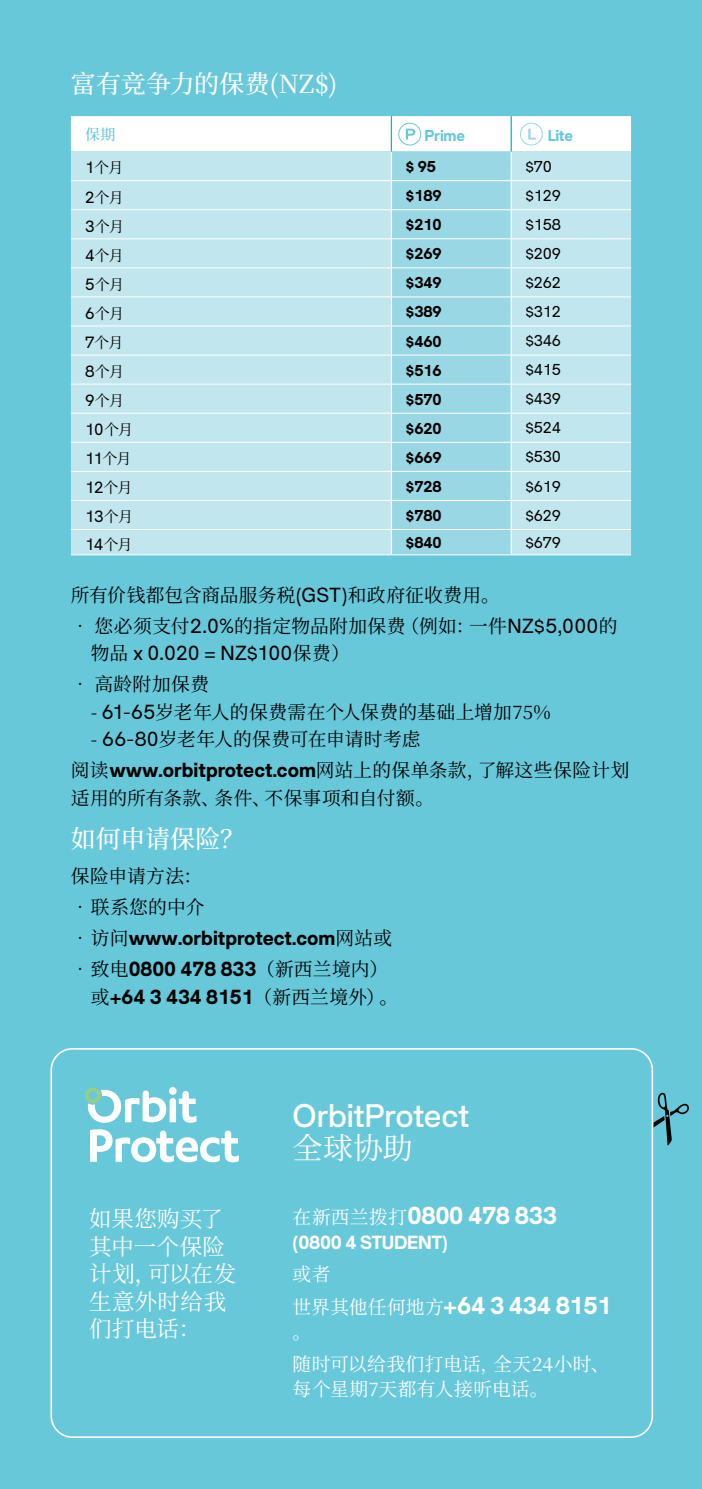
<style>
.page{position:relative;width:702px;height:1489px;background:#fff}
.page>*{position:absolute;margin:0;border:0;box-sizing:border-box;transform-origin:0 0}
.t1{font:500 30px "HK Requisite";letter-spacing:-.01em;color:#fff}
.t2{font:200 30px "Source Han Serif SCVF";color:#fff}
.t3{font:200 25px "Source Han Serif SCVF";color:#fff}
.t4{font:800 22.5px "HK Requisite";letter-spacing:-.015em;color:#fff}
.t5{font:200 22.5px/27.5px "Source Han Serif SCVF";letter-spacing:.01em;color:#fff}
.t6{font:200 18.75px "Source Han Serif SCVF";letter-spacing:.01em;color:#000}
.t7{font:800 18.75px "HK Requisite";color:#000}
.t8{font:200 18.75px/32px "Source Han Serif SCVF";letter-spacing:.015em;color:#fff}
.t9{font:200 18.75px "Source Han Serif SCVF";letter-spacing:-.01em;color:#000}
.t10{font:18.75px "HK Requisite";color:#000}
.t11{font:800 17.5px "HK Requisite";letter-spacing:-.015em;color:#fff}
.t12{font:200 15px "Source Han Serif SCVF";letter-spacing:-.05em;color:#000}
.t13{font:15px "HK Requisite";letter-spacing:-.035em;color:#000}
.t14{font:200 15px "Source Han Serif SCVF";color:#67c8da}
.t15{font:800 14.5px "HK Requisite";letter-spacing:-.01em;color:#000}
.t16{font:14.5px "HK Requisite";letter-spacing:-.01em;color:#000}
.t17{font:800 14.5px "HK Requisite";letter-spacing:-.015em;color:#67c8da}
.s1{font-family:"HK Requisite";font-weight:400}
.s2{font-family:"Source Han Serif SCVF";font-weight:200}
.s3{font-family:"HK Requisite";font-weight:800}
.s4{font-family:"Source Han Serif SCVF";font-weight:200;font-size:18.75px}
</style>
<div class="page">
<div style="left:0;top:0;width:702px;height:1488px;background:#67c8da"></div>
<div style="left:50px;top:1047px;width:603px;height:390px;border:2px solid #fff;border-radius:21px"></div>
<hr style="left:71px;top:554px;width:320px;height:1px;background:#fff">
<hr style="left:391px;top:554px;width:120px;height:1px;background:#fff">
<hr style="left:511px;top:554px;width:120px;height:1px;background:#fff">
<svg style="left:71px;top:116px;width:560px;height:438px;background:#c1e5ed"></svg>
<svg style="left:653px;top:1092px;width:36px;height:53px"></svg>
<svg style="left:85px;top:1087px;width:111px;height:35px"></svg>
<svg style="left:90px;top:1129px;width:149px;height:33px"></svg>
<h2 class="t3" style="left:71px;top:70px;width:268px">富有竞争力的保费(NZ$)</h2>
<p class="t14" style="left:85px;top:126px;width:32px">保期</p>
<p class="t17" style="left:424px;top:127px;width:42px">Prime</p>
<p class="t17" style="left:547px;top:127px;width:27px">Lite</p>
<p class="t12" style="left:85px;top:159px;width:40px"><span class="s1">1</span>个月</p>
<p class="t15" style="left:405px;top:157px;width:32px">$ 95</p>
<p class="t16" style="left:525px;top:157px;width:28px">$70</p>
<p class="t12" style="left:85px;top:189px;width:40px"><span class="s1">2</span>个月</p>
<p class="t15" style="left:405px;top:187px;width:38px">$189</p>
<p class="t16" style="left:525px;top:186px;width:37px">$129</p>
<p class="t12" style="left:85px;top:218px;width:40px"><span class="s1">3</span>个月</p>
<p class="t15" style="left:405px;top:216px;width:38px">$210</p>
<p class="t16" style="left:525px;top:215px;width:37px">$158</p>
<p class="t12" style="left:85px;top:247px;width:40px"><span class="s1">4</span>个月</p>
<p class="t15" style="left:405px;top:245px;width:38px">$269</p>
<p class="t16" style="left:525px;top:245px;width:37px">$209</p>
<p class="t12" style="left:85px;top:276px;width:41px"><span class="s1">5</span>个月</p>
<p class="t15" style="left:405px;top:274px;width:38px">$349</p>
<p class="t16" style="left:525px;top:274px;width:37px">$262</p>
<p class="t12" style="left:85px;top:305px;width:41px"><span class="s1">6</span>个月</p>
<p class="t15" style="left:405px;top:303px;width:38px">$389</p>
<p class="t16" style="left:525px;top:303px;width:37px">$312</p>
<p class="t12" style="left:85px;top:334px;width:40px"><span class="s1">7</span>个月</p>
<p class="t15" style="left:405px;top:332px;width:38px">$460</p>
<p class="t16" style="left:525px;top:332px;width:37px">$346</p>
<p class="t12" style="left:85px;top:363px;width:41px"><span class="s1">8</span>个月</p>
<p class="t15" style="left:405px;top:361px;width:38px">$516</p>
<p class="t16" style="left:525px;top:361px;width:37px">$415</p>
<p class="t12" style="left:85px;top:392px;width:40px"><span class="s1">9</span>个月</p>
<p class="t15" style="left:405px;top:390px;width:38px">$570</p>
<p class="t16" style="left:525px;top:390px;width:37px">$439</p>
<p class="t13" style="left:85px;top:420px;width:50px">10<span class="s2">个月</span></p>
<p class="t15" style="left:405px;top:419px;width:38px">$620</p>
<p class="t16" style="left:525px;top:419px;width:37px">$524</p>
<p class="t13" style="left:85px;top:449px;width:48px">11<span class="s2">个月</span></p>
<p class="t15" style="left:405px;top:448px;width:38px">$669</p>
<p class="t16" style="left:525px;top:448px;width:37px">$530</p>
<p class="t13" style="left:85px;top:478px;width:49px">12<span class="s2">个月</span></p>
<p class="t15" style="left:405px;top:477px;width:38px">$728</p>
<p class="t16" style="left:525px;top:477px;width:37px">$619</p>
<p class="t13" style="left:85px;top:507px;width:49px">13<span class="s2">个月</span></p>
<p class="t15" style="left:405px;top:506px;width:38px">$780</p>
<p class="t16" style="left:525px;top:506px;width:37px">$629</p>
<p class="t13" style="left:85px;top:535px;width:49px">14<span class="s2">个月</span></p>
<p class="t15" style="left:405px;top:534px;width:38px">$840</p>
<p class="t16" style="left:525px;top:533px;width:37px">$679</p>
<p class="t6" style="left:71px;top:584px;width:430px">所有价钱都包含商品服务税<span class="s1">(GST)</span>和政府征收费用。</p>
<p class="t6" style="left:71px;top:615px;width:548px">• 您必须支付<span class="s1">2.0%</span>的指定物品附加保费（例如：一件<span class="s1">NZ$5,000</span>的</p>
<p class="t10" style="left:91px;top:641px;width:260px"><span class="s2">物品</span> x 0.020 = NZ$100<span class="s2">保费）</span></p>
<p class="t6" style="left:71px;top:673px;width:140px">• 高龄附加保费</p>
<p class="t6" style="left:91px;top:701px;width:461px">- <span class="s1">61-65</span>岁老年人的保费需在个人保费的基础上增加75%</p>
<p class="t9" style="left:91px;top:728px;width:331px">- <span class="s1">66-80</span>岁老年人的保费可在申请时考虑</p>
<p class="t7" style="left:71px;top:758px;width:560px"><span class="s2">阅读</span>www.orbitprotect.com<span class="s2">网站上的保单条款，了解这些保险计划</span></p>
<p class="t6" style="left:71px;top:787px;width:365px">适用的所有条款、条件、不保事项和自付额。</p>
<h2 class="t3" style="left:71px;top:824px;width:176px">如何申请保险？</h2>
<p class="t6" style="left:71px;top:865px;width:133px">保险申请方法：</p>
<p class="t6" style="left:71px;top:896px;width:135px">•联系您的中介</p>
<p class="t7" style="left:71px;top:926px;width:323px"><span class="s2">•访问</span>www.orbitprotect.com<span class="s2">网站或</span></p>
<p class="t6" style="left:71px;top:958px;width:319px">•致电<span class="s3">0800 478 833</span>（新西兰境内）</p>
<p class="t7" style="left:91px;top:984px;width:309px"><span class="s2">或</span>+64 3 434 8151<span class="s2">（新西兰境外）。</span></p>
<h1 class="t1" style="left:292px;top:1096px;width:178px">OrbitProtect</h1>
<h1 class="t2" style="left:292px;top:1131px;width:122px">全球协助</h1>
<p class="t5" style="left:89px;top:1205px;width:149px">如果您购买了其中一个保险计划，可以在发生意外时给我们打电话：</p>
<p class="t4" style="left:292px;top:1201px;width:266px"><span class="s4">在新西兰拨打</span>0800 478 833</p>
<p class="t11" style="left:292px;top:1231px;width:157px">(0800 4 STUDENT)</p>
<p class="t8" style="left:292px;top:1258px;width:39px">或者</p>
<p class="t4" style="left:292px;top:1291px;width:320px"><span class="s4">世界其他任何地方</span>+64 3 434 8151</p>
<p class="t8" style="left:292px;top:1315px;width:318px">。<br>随时可以给我们打电话，全天24小时、</p>
<p class="t8" style="left:292px;top:1372px;width:257px">每个星期7天都有人接听电话。</p>
</div>
